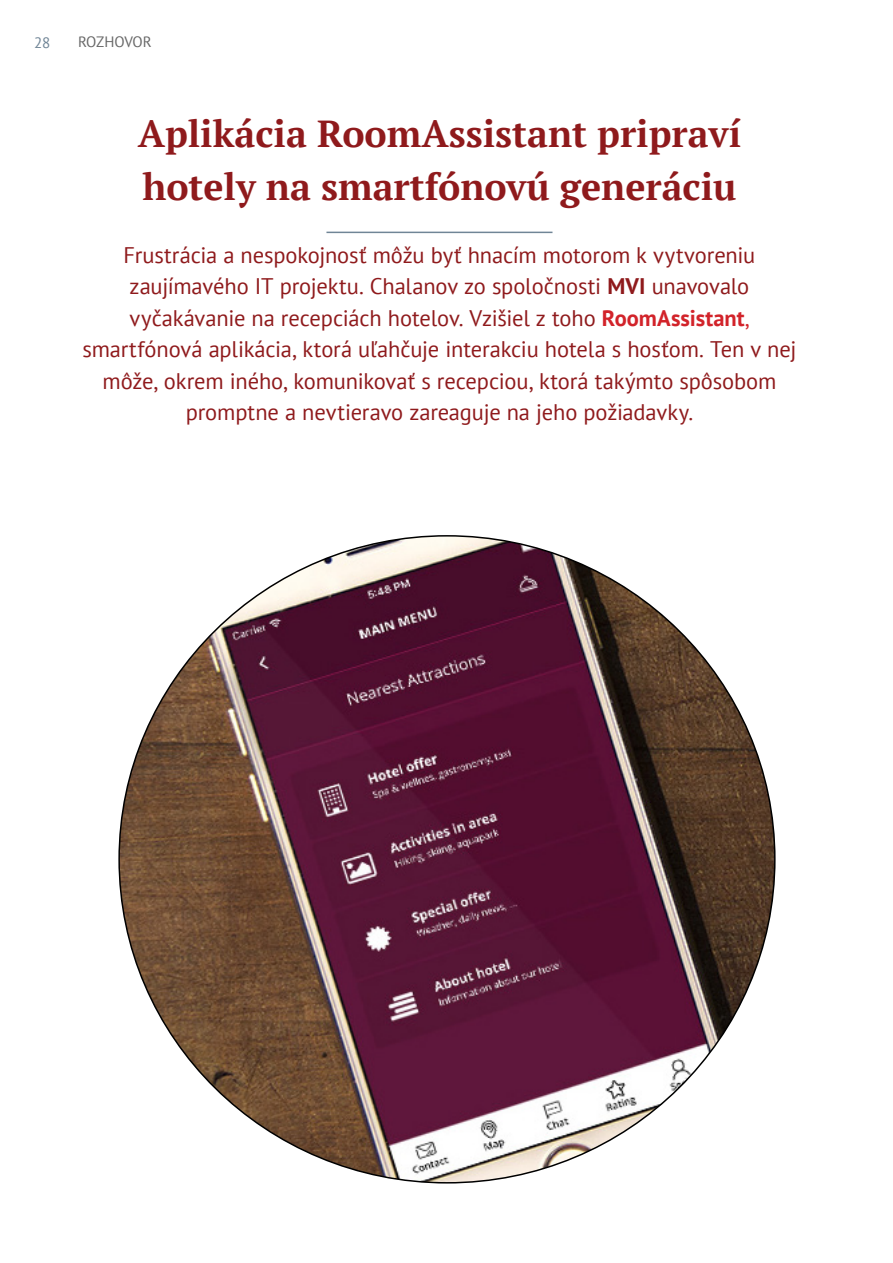
<style>
.page{position:relative;width:893px;height:1263px;background:#fff}
.page>*{position:absolute;margin:0;border:0;box-sizing:border-box;transform-origin:0 0}
.t1{font:700 37.5px/52.5px "PT Serif";color:#8f1a1c}
.t2{font:22.5px/31.5px "PT Sans";letter-spacing:-.005em;color:#8f1a1c;text-align:center}
.t3{font:15px "PT Sans";letter-spacing:-.025em;color:#666}
.t4{font:15px "PT Sans";color:#708596}
.s1{font-weight:700}
.s2{font-weight:700;color:#d2232a}
.s3{color:#d2232a}
</style>
<div class="page">
<img style="left:120px;top:536px;width:654px;height:647px">
<hr style="left:326px;top:232px;width:226px;height:1px;background:#708596">
<p class="t4" style="left:34px;top:33px;width:18px">28</p>
<p class="t3" style="left:78px;top:32px;width:75px">ROZHOVOR</p>
<h1 class="t1" style="left:138px;top:107px;width:605px">Aplikácia RoomAssistant pripraví hotely na smartfónovú generáciu</h1>
<p class="t2" style="left:82px;top:238px;width:715px">Frustrácia a nespokojnosť môžu byť hnacím motorom k vytvoreniu zaujímavého IT projektu. Chalanov zo spoločnosti <span class="s1">MVI</span> unavovalo vyčakávanie na recepciách hotelov. Vzišiel z toho <span class="s2">RoomAssistant</span><span class="s3">, </span>smartfónová aplikácia, ktorá uľahčuje interakciu hotela s hosťom. Ten v nej môže, okrem iného, komunikovať s recepciou, ktorá takýmto spôsobom promptne a nevtieravo zareaguje na jeho požiadavky.</p>
</div>
